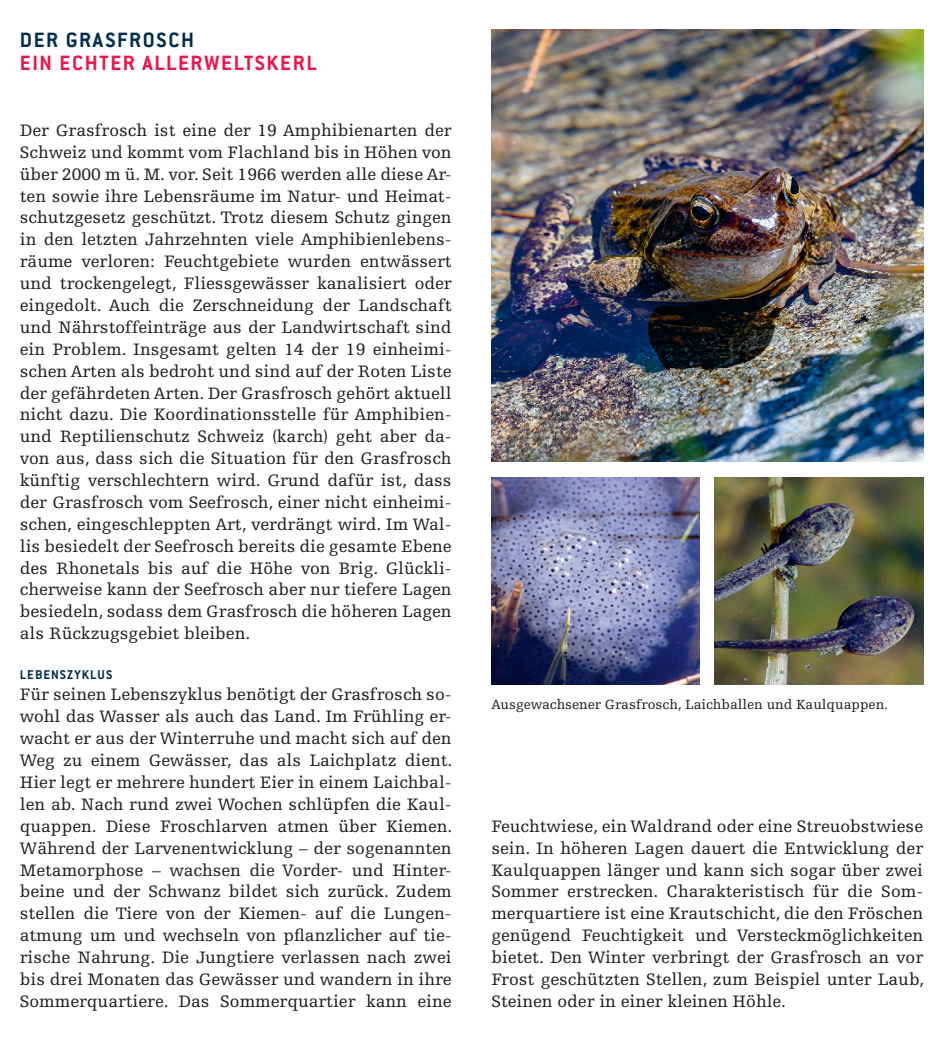
<style>
.page{position:relative;width:943px;height:1042px;background:#fff}
.page>*{position:absolute;margin:0;border:0;box-sizing:border-box;transform-origin:0 0}
.t1{font:700 22.75px "Conduit ITC";letter-spacing:.075em;color:#ed164c}
.t2{font:700 22.75px "Conduit ITC";letter-spacing:.075em;color:#002e50}
.t3{font:17.5px/21.9px "Egyptienne F";color:#231f20;text-align:justify}
.t4{font:14px "Egyptienne F";color:#231f20}
.t5{font:700 14px "Conduit ITC";letter-spacing:.075em;color:#002e50}
</style>
<div class="page">
<img style="left:714px;top:477px;width:209px;height:207px">
<img style="left:491px;top:477px;width:208px;height:207px">
<img style="left:491px;top:30px;width:432px;height:431px">
<h1 class="t2" style="left:20px;top:27px;width:176px">DER GRASFROSCH</h1>
<h1 class="t1" style="left:20px;top:49px;width:298px">EIN ECHTER ALLERWELTSKERL</h1>
<p class="t3" style="left:20px;top:119px;width:433px">Der Grasfrosch ist eine der 19 Amphibienarten der Schweiz und kommt vom Flachland bis in Höhen von über 2000 m ü. M. vor. Seit 1966 werden alle diese Ar&shy;ten sowie ihre Lebensräume im Natur- und Heimat&shy;schutzgesetz geschützt. Trotz diesem Schutz gingen in den letzten Jahrzehnten viele Amphibienlebens&shy;räume verloren: Feuchtgebiete wurden entwässert und trockengelegt, Fliessgewässer kanalisiert oder eingedolt. Auch die Zerschneidung der Landschaft und Nährstoffeinträge aus der Landwirtschaft sind ein Problem. Insgesamt gelten 14 der 19 einheimi&shy;schen Arten als bedroht und sind auf der Roten Liste der gefährdeten Arten. Der Grasfrosch gehört aktuell nicht dazu. Die Koordinationsstelle für Amphibien&shy;und Reptilienschutz Schweiz (karch) geht aber da&shy;von aus, dass sich die Situation für den Grasfrosch künftig verschlechtern wird. Grund dafür ist, dass der Grasfrosch vom Seefrosch, einer nicht einheimi&shy;schen, eingeschleppten Art, verdrängt wird. Im Wal&shy;lis besiedelt der Seefrosch bereits die gesamte Ebene des Rhonetals bis auf die Höhe von Brig. Glückli&shy;cherweise kann der Seefrosch aber nur tiefere Lagen besiedeln, sodass dem Grasfrosch die höheren Lagen als Rückzugsgebiet bleiben.</p>
<p class="t5" style="left:20px;top:666px;width:94px">LEBENSZYKLUS</p>
<p class="t3" style="left:20px;top:684px;width:434px">Für seinen Lebenszyklus benötigt der Grasfrosch so&shy;wohl das Wasser als auch das Land. Im Frühling er&shy;wacht er aus der Winterruhe und macht sich auf den Weg zu einem Gewässer, das als Laichplatz dient.<br>Hier legt er mehrere hundert Eier in einem Laichbal&shy;len ab. Nach rund zwei Wochen schlüpfen die Kaul&shy;quappen. Diese Froschlarven atmen über Kiemen.<br>Während der Larvenentwicklung – der sogenannten Metamorphose – wachsen die Vorder- und Hinter&shy;beine und der Schwanz bildet sich zurück. Zudem stellen die Tiere von der Kiemen- auf die Lungen&shy;atmung um und wechseln von pflanzlicher auf tie&shy;rische Nahrung. Die Jungtiere verlassen nach zwei bis drei Monaten das Gewässer und wandern in ihre Sommerquartiere. Das Sommerquartier kann eine</p>
<p class="t4" style="left:491px;top:696px;width:398px">Ausgewachsener Grasfrosch, Laichballen und Kaulquappen.</p>
<p class="t3" style="left:491px;top:815px;width:434px">Feuchtwiese, ein Waldrand oder eine Streuobstwiese sein. In höheren Lagen dauert die Entwicklung der Kaulquappen länger und kann sich sogar über zwei Sommer erstrecken. Charakteristisch für die Som&shy;merquartiere ist eine Krautschicht, die den Fröschen genügend Feuchtigkeit und Versteckmöglichkeiten bietet. Den Winter verbringt der Grasfrosch an vor Frost geschützten Stellen, zum Beispiel unter Laub, Steinen oder in einer kleinen Höhle.</p>
</div>
